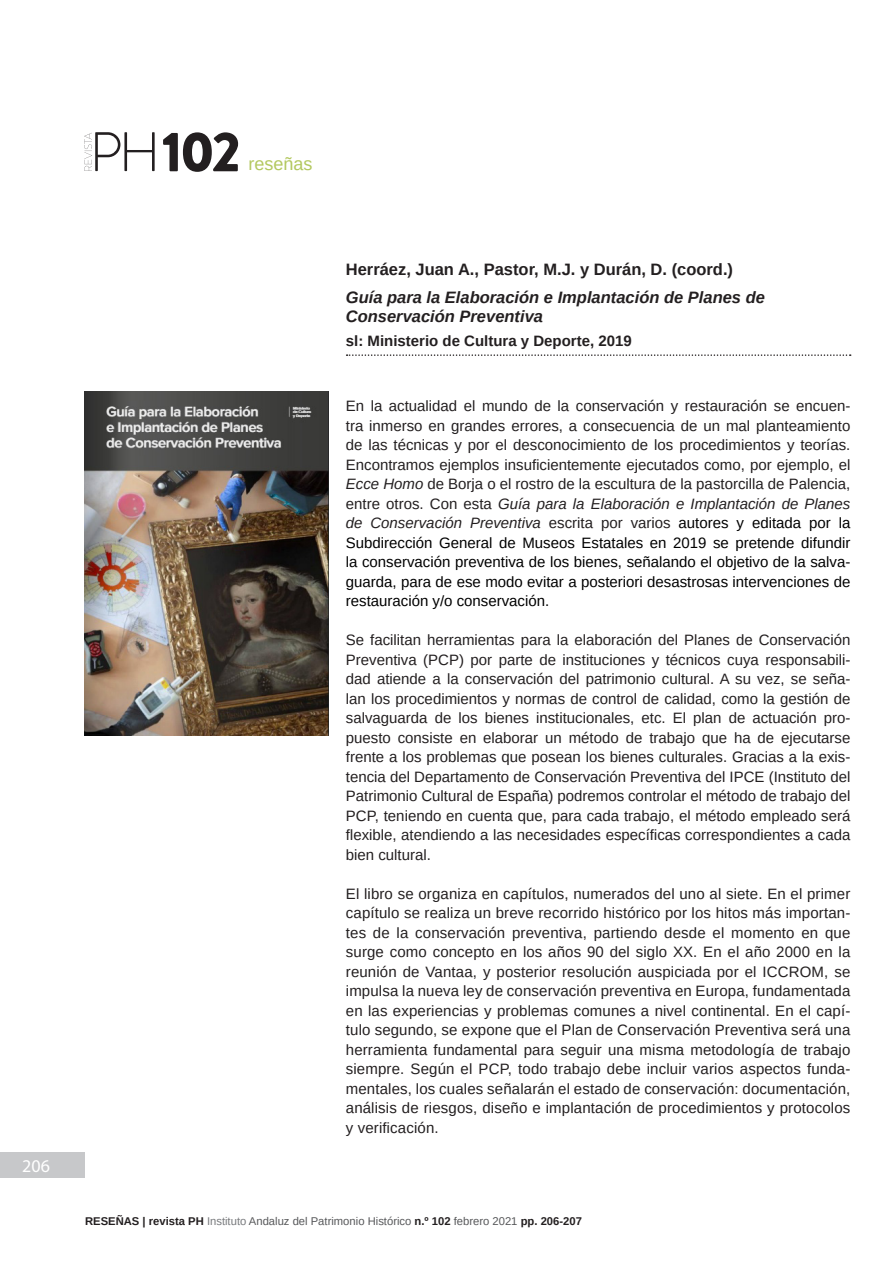
<style>
.page{position:relative;width:893px;height:1263px;background:#fff}
.page>*{position:absolute;margin:0;border:0;box-sizing:border-box;transform-origin:0 0}
.t1{font:900 56.4px "Brandon Grotesque";color:#231f20}
.t2{font:18px "Arimo";color:#b3c85f}
.t3{font:18px "Myriad Pro";color:#fff}
.Reseña_título_libro{font:italic 700 16.5px/19.5px "Arimo";color:#231f20}
.Reseña_autor{font:700 16.5px "Arimo";color:#231f20}
.t4{font:15px/19.5px "Arimo";color:#231f20;text-align:justify}
.Reseña_editorial{font:700 15px "Arimo";color:#231f20}
.t5{font:11.25px "Arimo";color:#57585a}
.s1{font-style:italic}
.s2{color:#000}
.s3{font-weight:700;color:#231f20}
.s4{color:#787a7d}
</style>
<div class="page">
<div style="left:0;top:1152px;width:85px;height:26px;background:#c7c8ca"></div>
<svg style="left:84px;top:132px;width:71px;height:39px"></svg>
<svg style="left:347px;top:354px;width:504px;height:2px"></svg>
<img style="left:84px;top:392px;width:245px;height:343px">
<p class="t3" style="left:22px;top:1155px;width:29px">206</p>
<h1 class="t1" style="left:162px;top:112px;width:81px">102</h1>
<p class="t2" style="left:248px;top:153px;width:66px">reseñas</p>
<p class="Reseña_autor" style="left:346px;top:258px;width:389px">Herráez, Juan A., Pastor, M.J. y Durán, D. (coord.)</p>
<p class="Reseña_título_libro" style="left:346px;top:287px;width:421px">Guía para la Elaboración e Implantación de Planes de<br>Conservación Preventiva</p>
<p class="Reseña_editorial" style="left:346px;top:330px;width:287px">sl: Ministerio de Cultura y Deporte, 2019</p>
<p class="t4" style="left:346px;top:396px;width:506px">En la actualidad el mundo de la conservación y restauración se encuen&shy;tra inmerso en grandes errores, a consecuencia de un mal planteamiento de las técnicas y por el desconocimiento de los procedimientos y teorías.<br>Encontramos ejemplos insuficientemente ejecutados como, por ejemplo, el <span class="s1">Ecce Homo</span> de Borja o el rostro de la escultura de la pastorcilla de Palencia, entre otros. Con esta <span class="s1">Guía para la Elaboración e Implantación de Planes de Conservación Preventiva</span> escrita por varios <span class="s2">autores y editada por la Subdirección General de Museos Estatales en 2019 se pretende difundir la conservación preventiva de los bienes, señalando el objetivo de la salva&shy;guarda, para de ese modo evitar a posteriori desastrosas intervenciones de restauración y/o conservación.</span></p>
<p class="t4" style="left:346px;top:630px;width:506px">Se facilitan herramientas para la elaboración del Planes de Conservación Preventiva (PCP) por parte de instituciones y técnicos cuya responsabili&shy;dad atiende a la conservación del patrimonio cultural. A su vez, se seña&shy;lan los procedimientos y normas de control de calidad, como la gestión de salvaguarda de los bienes institucionales, etc. El plan de actuación pro&shy;puesto consiste en elaborar un método de trabajo que ha de ejecutarse frente a los problemas que posean los bienes culturales. Gracias a la exis&shy;tencia del Departamento de Conservación Preventiva del IPCE (Instituto del Patrimonio Cultural de España) podremos controlar el método de trabajo del PCP, teniendo en cuenta que, para cada trabajo, el método empleado será flexible, atendiendo a las necesidades específicas correspondientes a cada bien cultural.</p>
<p class="t4" style="left:346px;top:884px;width:506px">El libro se organiza en capítulos, numerados del uno al siete. En el primer capítulo se realiza un breve recorrido histórico por los hitos más importan&shy;tes de la conservación preventiva, partiendo desde el momento en que surge como concepto en los años 90 del siglo XX. En el año 2000 en la reunión de Vantaa, y posterior resolución auspiciada por el ICCROM, se impulsa la nueva ley de conservación preventiva en Europa, fundamentada en las experiencias y problemas comunes a nivel continental. En el capí&shy;tulo segundo, se expone que el Plan de Conservación Preventiva será una herramienta fundamental para seguir una misma metodología de trabajo siempre. Según el PCP, todo trabajo debe incluir varios aspectos funda&shy;mentales, los cuales señalarán el estado de conservación: documentación, análisis de riesgos, diseño e implantación de procedimientos y protocolos y verificación.</p>
<p class="t5" style="left:85px;top:1213px;width:498px"><span class="s3">RESEÑAS | revista PH</span> <span class="s4">Instituto</span> Andaluz del Patrimonio Histórico <span class="s3">n.º 102</span> febrero 2021 <span class="s3">pp. 206-207</span></p>
</div>
